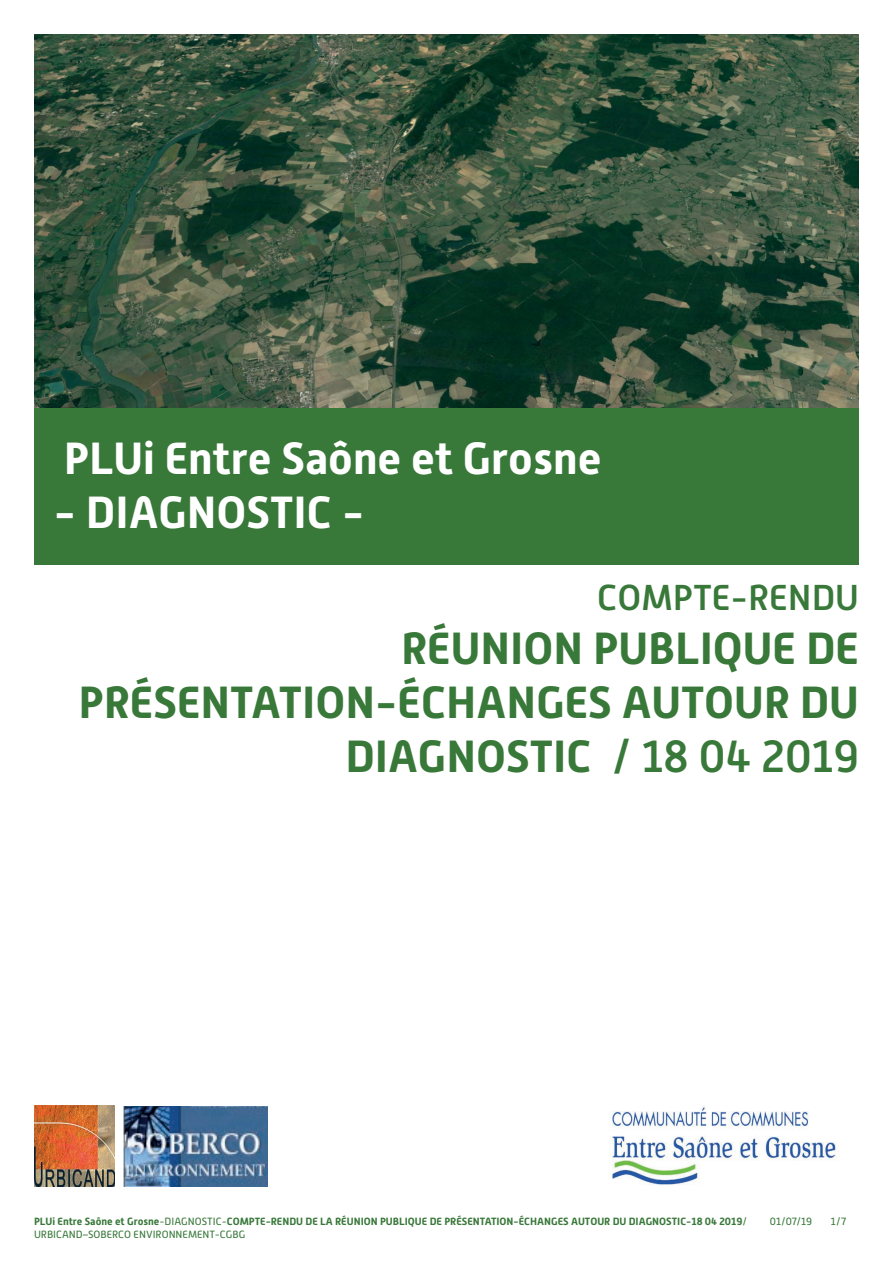
<style>
.page{position:relative;width:893px;height:1263px;background:#fff}
.page>*{position:absolute;margin:0;border:0;box-sizing:border-box;transform-origin:0 0}
.t1{font:700 45px/54px "Alwyn New";color:#387839;text-align:right}
.t2{font:700 45px "Alwyn New";color:#fff}
.t3{font:500 36px "Alwyn New";color:#387839}
.t4{font:700 10.5px/12.6px "Alwyn New";color:#387839}
.t5{font:10.5px "Alwyn New";color:#387839}
.s1{font-weight:500}
.s2{font-weight:400}
</style>
<div class="page">
<img style="left:34px;top:34px;width:825px;height:374px">
<div style="left:34px;top:408px;width:825px;height:156px;background:#387839"></div>
<img style="left:34px;top:1106px;width:81px;height:80px">
<img style="left:611px;top:1106px;width:225px;height:79px">
<img style="left:123px;top:1106px;width:144px;height:80px">
<h1 class="t2" style="left:64px;top:433px;width:539px">PLUi Entre Saône et Grosne</h1>
<h1 class="t2" style="left:54px;top:487px;width:312px">- DIAGNOSTIC -</h1>
<h2 class="t3" style="left:597px;top:577px;width:263px">COMPTE-RENDU</h2>
<h1 class="t1" style="left:79px;top:621px;width:782px">RÉUNION PUBLIQUE DE<br>PRÉSENTATION-ÉCHANGES AUTOUR DU<br>DIAGNOSTIC <span class="s1">/ 18 04 2019</span></h1>
<p class="t4" style="left:34px;top:1215px;width:715px">PLUi Entre Saône et Grosne<span class="s2">-DIAGNOSTIC-</span>COMPTE-RENDU DE LA RÉUNION PUBLIQUE DE PRÉSENTATION-ÉCHANGES AUTOUR DU DIAGNOSTIC-18 04 2019<span class="s2">/<br>URBICAND–SOBERCO ENVIRONNEMENT-CGBG</span></p>
<p class="t5" style="left:770px;top:1216px;width:44px">01/07/19</p>
<p class="t5" style="left:831px;top:1216px;width:17px">1/7</p>
</div>
